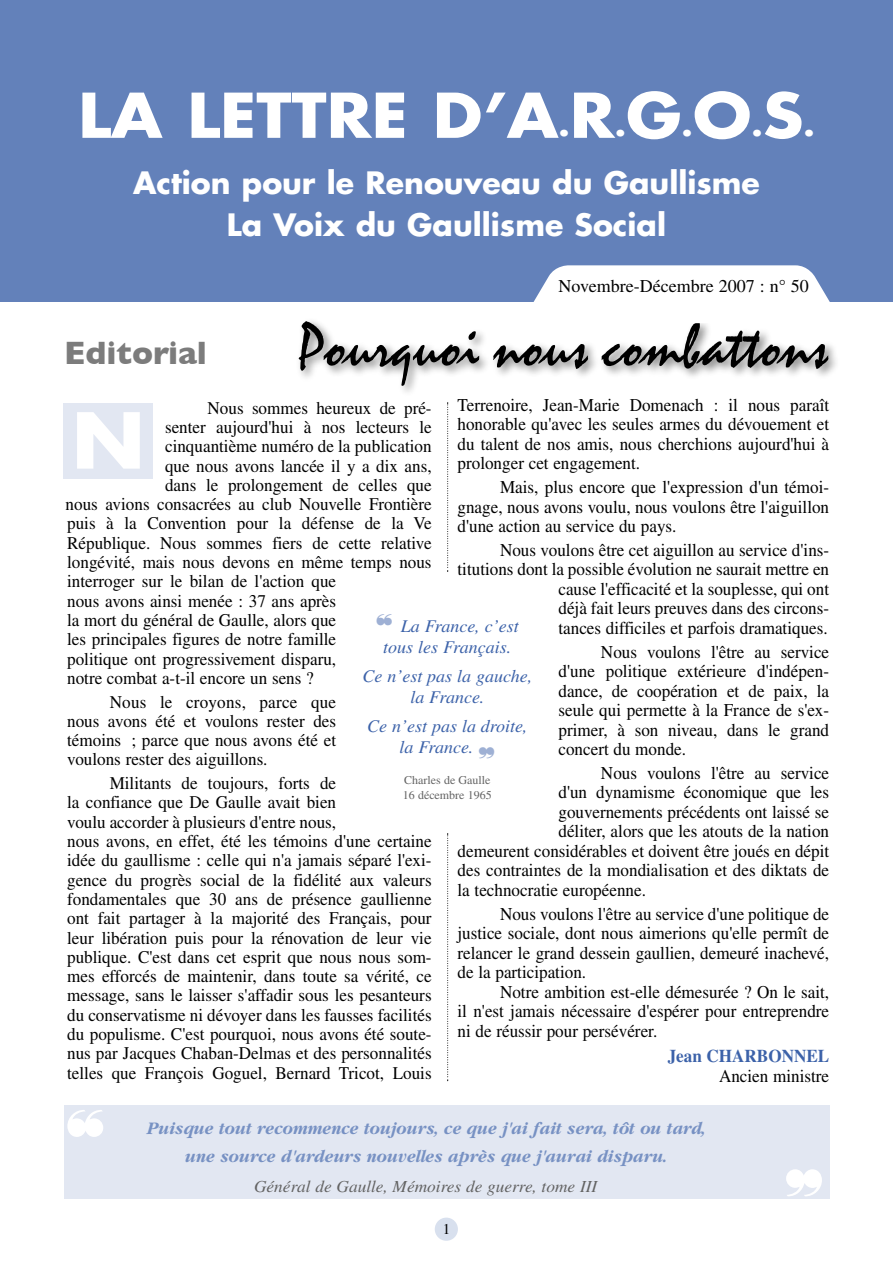
<style>
.page{position:relative;width:893px;height:1263px;background:#fff}
.page>*{position:absolute;margin:0;border:0;box-sizing:border-box;transform-origin:0 0}
.t1{font:700 75px "Futura";color:#fff;scale:1.11 1}
.t2{font:60px "Mistral";color:#000;scale:.95 1}
.t3{font:700 60px "Futura";color:#fff;scale:1.1 1}
.t4{font:700 33px "Gill Sans";color:#7c7c7c}
.t5{font:700 30px/42px "Futura";color:#fff;text-align:center}
.t6{font:italic 700 18.3px/27.6px "Garamond";color:#7791c3;text-align:center;scale:.93 1}
.t7{font:18px/19.5px "Times";color:#000;text-align:justify;scale:.95 1}
.t8{font:18px "Times";color:#000}
.t9{font:700 18px "Times";color:#3c62a9;scale:.95 1}
.t10{font:17.85px/19.4px "Times";color:#000;text-align:justify;scale:.96 1}
.t11{font:italic 17.85px/20.9px "Times";color:#3c62a9;text-align:center}
.t12{font:italic 16.8px "Times";color:#636363}
.t13{font:15px "Times";color:#000}
.t14{font:11.85px/14.9px "Times";color:#636363}
.s1{font-size:30px}
.s2{color:#9eb0d4}
</style>
<div class="page">
<div style="left:435px;top:1217px;width:23px;height:24px;background:#d8e0ee;border-radius:50%"></div>
<div style="left:0;top:0;width:893px;height:302px;background:#6381ba"></div>
<div style="left:294px;top:316px;width:548px;height:83px;background:#000;opacity:.5"></div>
<svg style="left:521px;top:265px;width:321px;height:58px"></svg>
<div style="left:64px;top:403px;width:89px;height:76px;background:#e2e7f2"></div>
<svg style="left:447px;top:402px;width:2px;height:169px"></svg>
<svg style="left:447px;top:833px;width:2px;height:247px"></svg>
<div style="left:64px;top:1106px;width:765px;height:93px;background:#e2e7f2"></div>
<h2 class="t3" style="left:78px;top:75px;width:671px">LA LETTRE D’A<span class="s1">.</span>R<span class="s1">.</span>G<span class="s1">.</span>O<span class="s1">.</span>S<span class="s1">.</span></h2>
<h3 class="t5" style="left:133px;top:161px;width:628px">Action pour le Renouveau du Gaullisme<br>La Voix du Gaullisme Social</h3>
<h3 class="t4" style="left:64px;top:334px;width:144px">Editorial</h3>
<p class="t8" style="left:558px;top:275px;width:252px">Novembre-Décembre 2007 : n° 50</p>
<h2 class="t2" style="left:299px;top:311px;width:558px">Pourquoi nous combattons</h2>
<p class="t7" style="left:458px;top:395px;width:393px">Terrenoire, Jean-Marie Domenach : il nous paraît honorable qu'avec les seules armes du dévouement et du talent de nos amis, nous cherchions aujourd'hui à prolonger cet engagement.</p>
<p class="t7" style="left:458px;top:477px;width:393px;text-indent:43px">Mais, plus encore que l'expression d'un témoi&shy;gnage, nous avons voulu, nous voulons être l'aiguillon d'une action au service du pays.</p>
<p class="t7" style="left:458px;top:540px;width:393px;text-align:right">Nous voulons être cet aiguillon au service d'ins&shy;titutions dont la possible évolution ne saurait mettre en cause l'efficacité et la souplesse, qui ont<br>déjà fait leurs preuves dans des circons-<br>tances difficiles et parfois dramatiques.</p>
<p class="t7" style="left:558px;top:642px;width:286px;text-indent:43px">Nous voulons l'être au service d'une politique extérieure d'indépen&shy;dance, de coopération et de paix, la seule qui permette à la France de s'ex&shy;primer, à son niveau, dans le grand concert du monde.</p>
<p class="t7" style="left:601px;top:763px;width:242px">Nous voulons l'être au service</p>
<p class="t7" style="left:558px;top:782px;width:286px">d'un dynamisme économique que les</p>
<p class="t7" style="left:558px;top:802px;width:286px">gouvernements précédents ont laissé se</p>
<p class="t7" style="left:558px;top:821px;width:286px">déliter, alors que les atouts de la nation</p>
<p class="t7" style="left:458px;top:841px;width:393px">demeurent considérables et doivent être joués en dépit</p>
<p class="t7" style="left:458px;top:860px;width:393px">des contraintes de la mondialisation et des diktats de</p>
<p class="t7" style="left:458px;top:880px;width:200px">la technocratie européenne.</p>
<p class="t7" style="left:458px;top:904px;width:393px;text-indent:43px">Nous voulons l'être au service d'une politique de justice sociale, dont nous aimerions qu'elle permît de relancer le grand dessein gaullien, demeuré inachevé, de la participation.</p>
<p class="t7" style="left:458px;top:982px;width:393px;text-indent:43px">Notre ambition est-elle démesurée ? On le sait, il n'est jamais nécessaire d'espérer pour entreprendre ni de réussir pour persévérer.</p>
<p class="t9" style="left:668px;top:1045px;width:171px">Jean CHARBONNEL</p>
<p class="t7" style="left:719px;top:1066px;width:117px">Ancien ministre</p>
<p class="t10" style="left:208px;top:398px;width:235px">Nous sommes heureux de pré-</p>
<p class="t10" style="left:165px;top:417px;width:279px">senter aujourd'hui à nos lecteurs le</p>
<p class="t10" style="left:165px;top:436px;width:279px">cinquantième numéro de la publication</p>
<p class="t10" style="left:165px;top:456px;width:279px">que nous avons lancée il y a dix ans,</p>
<p class="t10" style="left:165px;top:475px;width:279px">dans le prolongement de celles que</p>
<p class="t10" style="left:66px;top:494px;width:383px">nous avions consacrées au club Nouvelle Frontière</p>
<p class="t10" style="left:67px;top:514px;width:381px">puis à la Convention pour la défense de la Ve</p>
<p class="t10" style="left:67px;top:533px;width:381px">République. Nous sommes fiers de cette relative</p>
<p class="t10" style="left:67px;top:552px;width:381px">longévité, mais nous devons en même temps nous</p>
<p class="t10" style="left:67px;top:572px;width:282px">interroger sur le bilan de l'action que</p>
<p class="t10" style="left:67px;top:591px;width:282px">nous avons ainsi menée : 37 ans après</p>
<p class="t10" style="left:67px;top:610px;width:282px">la mort du général de Gaulle, alors que</p>
<p class="t10" style="left:67px;top:630px;width:282px">les principales figures de notre famille</p>
<p class="t10" style="left:67px;top:649px;width:282px">politique ont progressivement disparu,</p>
<p class="t10" style="left:67px;top:668px;width:258px">notre combat a-t-il encore un sens ?</p>
<p class="t10" style="left:67px;top:692px;width:282px;text-indent:43px">Nous le croyons, parce que nous avons été et voulons rester des témoins ; parce que nous avons été et voulons rester des aiguillons.</p>
<p class="t10" style="left:67px;top:773px;width:381px;text-align:left;text-indent:43px">Militants de toujours, forts de<br>la confiance que De Gaulle avait bien<br>voulu accorder à plusieurs d'entre nous,<br>nous avons, en effet, été les témoins d'une certaine idée du gaullisme : celle qui n'a jamais séparé l'exi&shy;gence du progrès social de la fidélité aux valeurs fondamentales que 30 ans de présence gaullienne ont fait partager à la majorité des Français, pour leur libération puis pour la rénovation de leur vie publique. C'est dans cet esprit que nous nous som&shy;mes efforcés de maintenir, dans toute sa vérité, ce message, sans le laisser s'affadir sous les pesanteurs du conservatisme ni dévoyer dans les fausses facilités du populisme. C'est pourquoi, nous avons été soute&shy;nus par Jacques Chaban-Delmas et des personnalités telles que François Goguel, Bernard Tricot, Louis</p>
<h1 class="t1" style="left:72px;top:391px;width:68px">N</h1>
<p class="t11" style="left:376px;top:616px;width:144px"><span class="s2">❝</span> La France, c’est tous les Français.</p>
<p class="t11" style="left:362px;top:666px;width:171px">Ce n’est pas la gauche, la France.</p>
<p class="t11" style="left:399px;top:716px;width:130px;text-align:left;text-indent:-32px">Ce n’est pas la droite, la France.</p>
<p class="t14" style="left:403px;top:773px;width:91px">Charles de Gaulle<br>16 décembre 1965</p>
<p class="t6" style="left:146px;top:1115px;width:603px">Puisque tout recommence toujours, ce que j'ai fait sera, tôt ou tard, une source d'ardeurs nouvelles après que j'aurai disparu.</p>
<p class="t12" style="left:254px;top:1177px;width:345px">Général de Gaulle, Mémoires de guerre, tome III</p>
<p class="t13" style="left:443px;top:1220px;width:9px">1</p>
</div>
